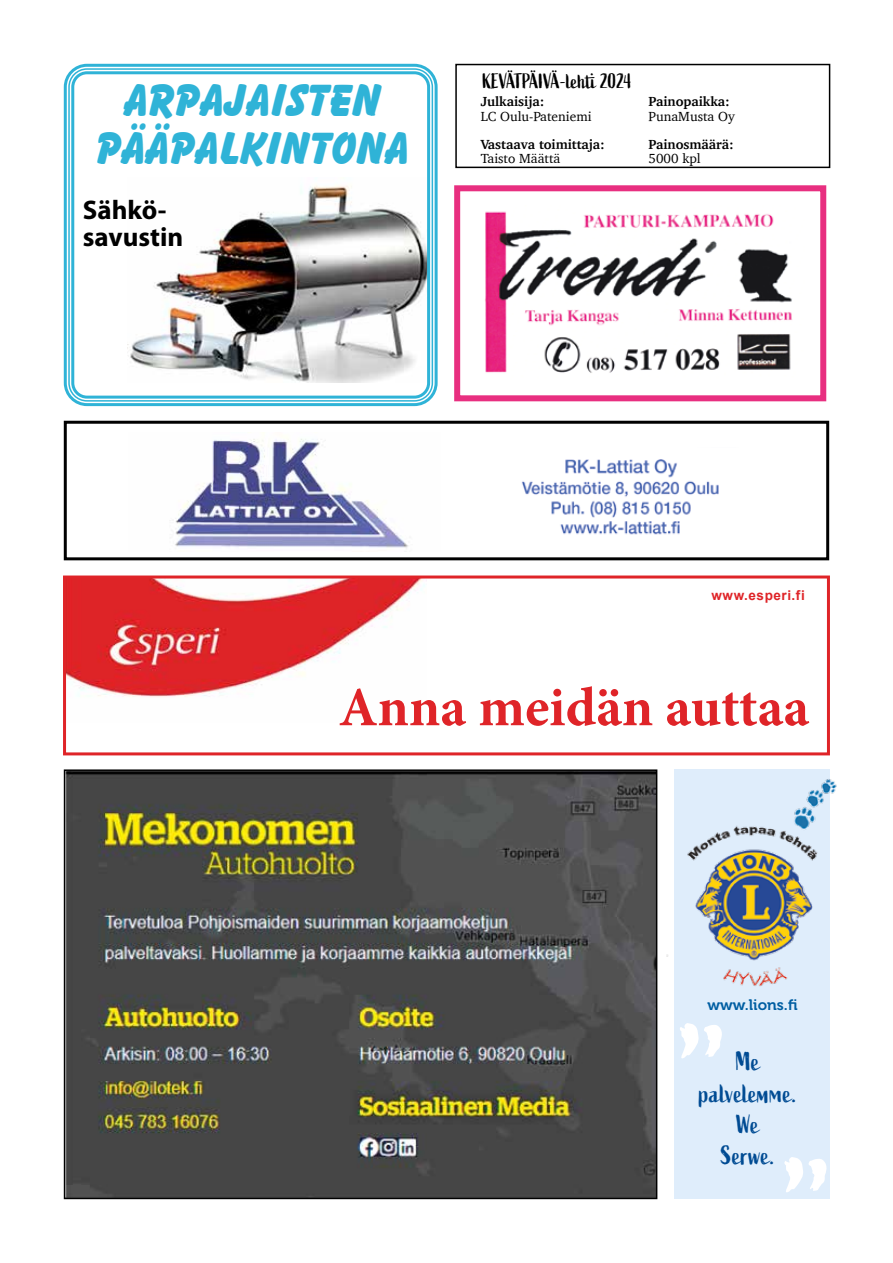
<style>
.page{position:relative;width:893px;height:1263px;background:#fff}
.page>*{position:absolute;margin:0;border:0;box-sizing:border-box;transform-origin:0 0}
.t1{font:176.4px "Active";color:#fff}
.t2{font:700 55.5px "Minion Pro";color:#df2428}
.t3{font:800 46.5px/48px "Balloon BT";color:#2fb3d7;text-align:center}
.t4{font:700 27px/27px "Myriad Pro";color:#000}
.t5{font:26.4px/31.2px "Active";letter-spacing:.005em;color:#004b93;text-align:center}
.t6{font:21px "Active";letter-spacing:-.01em;color:#000;scale:.95 1}
.t7{font:15.15px "Museo 700";color:#005ea2}
.t8{font:700 13.5px "Charter";color:#000}
.t9{font:13.5px "Charter";color:#000}
.t10{font:700 13.5px "Arial";letter-spacing:.04em;color:#df2428}
</style>
<div class="page">
<div style="left:675px;top:769px;width:155px;height:430px;background:#dfedfb"></div>
<img style="left:666px;top:774px;width:171px;height:217px">
<img style="left:67px;top:772px;width:587px;height:424px">
<div style="left:64px;top:769px;width:593px;height:430px;border:2px solid #000"></div>
<img style="left:67px;top:579px;width:358px;height:118px">
<div style="left:63px;top:575px;width:767px;height:180px;border:3px solid #df2428"></div>
<div style="left:64px;top:421px;width:765px;height:139px;border:3px solid #000"></div>
<img style="left:175px;top:439px;width:233px;height:109px">
<img style="left:521px;top:459px;width:198px;height:76px">
<div style="left:455px;top:64px;width:375px;height:104px;border:2px solid #000"></div>
<img style="left:128px;top:185px;width:298px;height:197px">
<div style="left:64px;top:64px;width:374px;height:342px;border:3px solid #2fb3d7;border-radius:22px"></div>
<div style="left:68px;top:68px;width:365px;height:334px;border:2px solid #2fb3d7;border-radius:18px"></div>
<div style="left:71px;top:71px;width:359px;height:328px;border:3px solid #2fb3d7;border-radius:14px"></div>
<img style="left:485px;top:211px;width:308px;height:162px">
<div style="left:454px;top:185px;width:372px;height:216px;border:6px solid #e82f80"></div>
<h3 class="t3" style="left:96px;top:75px;width:315px">ARPAJAISTEN<br>PÄÄPALKINTONA</h3>
<h3 class="t4" style="left:83px;top:196px;width:102px">Sähkö&shy;savustin</h3>
<h3 class="t6" style="left:482px;top:69px;width:159px">KEVÄTPÄIVÄ-lehti 2024</h3>
<p class="t8" style="left:481px;top:90px;width:65px">Julkaisija:</p>
<p class="t9" style="left:481px;top:104px;width:112px">LC Oulu-Pateniemi</p>
<p class="t8" style="left:481px;top:133px;width:126px">Vastaava toimittaja:</p>
<p class="t9" style="left:481px;top:147px;width:81px">Taisto Määttä</p>
<p class="t8" style="left:649px;top:90px;width:83px">Painopaikka:</p>
<p class="t9" style="left:649px;top:104px;width:88px">PunaMusta Oy</p>
<p class="t8" style="left:649px;top:133px;width:87px">Painosmäärä:</p>
<p class="t9" style="left:649px;top:147px;width:54px">5000 kpl</p>
<p class="t10" style="left:711px;top:586px;width:95px">www.esperi.fi</p>
<h2 class="t2" style="left:339px;top:668px;width:472px">Anna meidän auttaa</h2>
<p class="t7" style="left:707px;top:997px;width:92px">www.lions.fi</p>
<h1 class="t1" style="left:679px;top:990px;width:56px">”</h1>
<h3 class="t5" style="left:699px;top:1047px;width:99px">Me palvelemme.<br>We<br>Serwe.</h3>
<h1 class="t1" style="left:783px;top:1124px;width:56px">”</h1>
</div>
